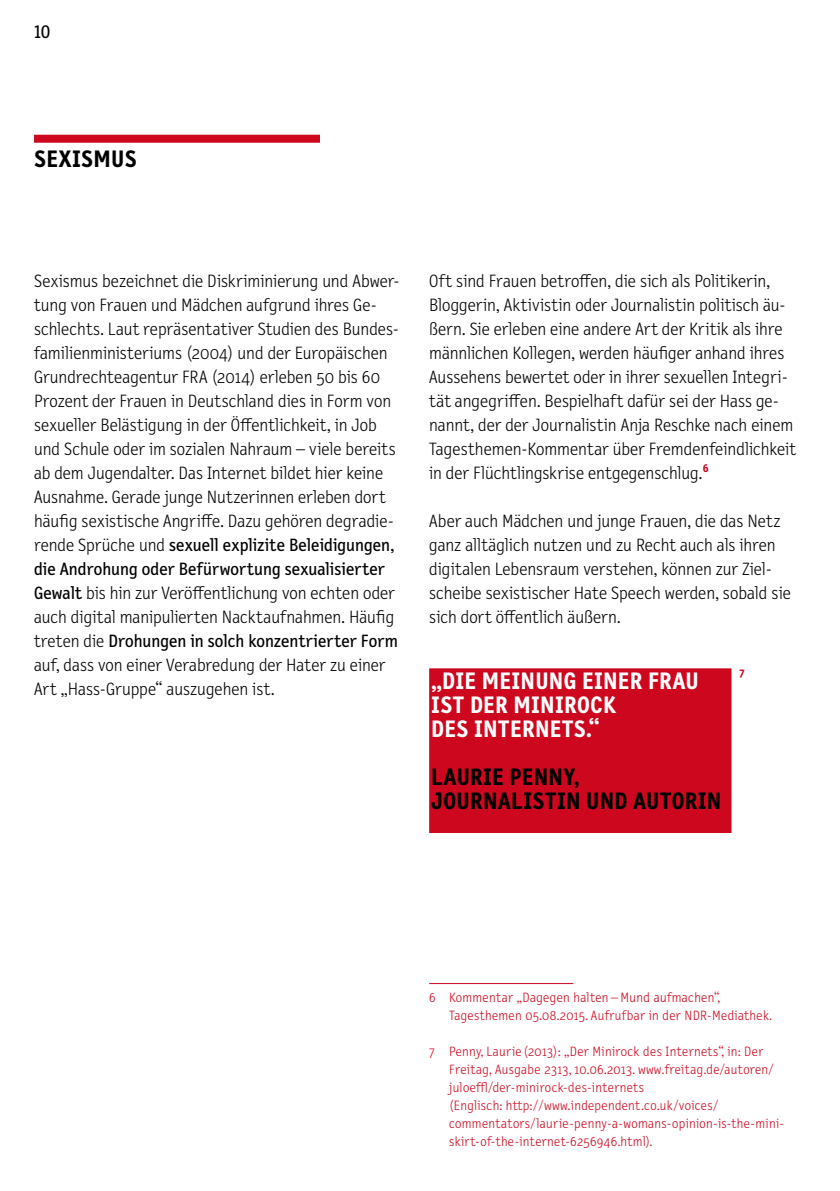
<style>
.page{position:relative;width:840px;height:1191px;background:#fff}
.page>*{position:absolute;margin:0;border:0;box-sizing:border-box;transform-origin:0 0}
._012_Head{font:700 24px/24px "Letter Gothic Text OT";letter-spacing:.01em;color:#fff}
._012_Head-2{font:700 24px/24px "Letter Gothic Text OT";letter-spacing:.01em;color:#000}
.t1{font:19px "Letter Gothic Text OT";color:#000}
._0089_flies_mit_EZ{font:300 18px/24px "Letter Gothic Text OT";color:#000}
.fusformat{font:300 13.6px/18px "Letter Gothic Text OT";letter-spacing:.025em;color:#cd071e}
._0089_flies_mit_EZ-2{font:700 11.6px "Letter Gothic Text OT";color:#cd071e}
.s1{font-weight:400}
</style>
<div class="page">
<div style="left:34px;top:135px;width:286px;height:8px;background:#cd071e"></div>
<div style="left:430px;top:669px;width:300px;height:163px;background:#cd071e"></div>
<div style="left:429px;top:668px;width:302px;height:165px;border:2px solid #cd071e"></div>
<hr style="left:429px;top:983px;width:144px;height:1px;background:#cd071e">
<p class="t1" style="left:34px;top:21px;width:18px">10</p>
<p class="_012_Head-2" style="left:34px;top:147px;width:104px">SEXISMUS</p>
<p class="_0089_flies_mit_EZ" style="left:34px;top:269px;width:366px">Sexismus bezeichnet die Diskriminierung und Abwer&shy;tung von Frauen und Mädchen aufgrund ihres Ge&shy;schlechts. Laut repräsentativer Studien des Bundes&shy;familienministeriums (2004) und der Europäischen Grundrechteagentur FRA (2014) erleben 50 bis 60<br>Prozent der Frauen in Deutschland dies in Form von sexueller Belästigung in der Öffentlichkeit, in Job und Schule oder im sozialen Nahraum – viele bereits ab dem Jugendalter. Das Internet bildet hier keine Ausnahme. Gerade junge Nutzerinnen erleben dort häufig sexistische Angriffe. Dazu gehören degradie&shy;rende Sprüche und <span class="s1">sexuell explizite Beleidigungen, die Androhung oder Befürwortung sexualisierter Gewalt</span> bis hin zur Veröffentlichung von echten oder auch digital manipulierten Nacktaufnahmen. Häufig treten die <span class="s1">Drohungen in solch konzentrierter Form </span>auf, dass von einer Verabredung der Hater zu einer Art „Hass-Gruppe“ auszugehen ist.</p>
<p class="_0089_flies_mit_EZ" style="left:429px;top:269px;width:368px">Oft sind Frauen betroffen, die sich als Politikerin, Bloggerin, Aktivistin oder Journalistin politisch äu&shy;ßern. Sie erleben eine andere Art der Kritik als ihre männlichen Kollegen, werden häufiger anhand ihres Aussehens bewertet oder in ihrer sexuellen Integri&shy;tät angegriffen. Bespielhaft dafür sei der Hass ge&shy;nannt, der der Journalistin Anja Reschke nach einem Tagesthemen-Kommentar über Fremdenfeindlichkeit in der Flüchtlingskrise entgegenschlug.<sup>6</sup></p>
<p class="_0089_flies_mit_EZ" style="left:429px;top:509px;width:363px">Aber auch Mädchen und junge Frauen, die das Netz ganz alltäglich nutzen und zu Recht auch als ihren digitalen Lebensraum verstehen, können zur Ziel&shy;scheibe sexistischer Hate Speech werden, sobald sie sich dort öffentlich äußern.</p>
<p class="_0089_flies_mit_EZ-2" style="left:739px;top:665px;width:7px">7</p>
<p class="_012_Head" style="left:431px;top:669px;width:269px">„DIE MEINUNG EINER FRAU<br>IST DER MINIROCK<br>DES INTERNETS.“</p>
<p class="_012_Head-2" style="left:431px;top:765px;width:291px">LAURIE PENNY,<br>JOURNALISTIN UND AUTORIN</p>
<p class="fusformat" style="left:449px;top:988px;width:324px;text-indent:-20px">6 Kommentar „Dagegen halten – Mund aufmachen“,<br>Tagesthemen 05.08.2015. Aufrufbar in der NDR-Mediathek.</p>
<p class="fusformat" style="left:449px;top:1042px;width:336px;text-indent:-20px">7 Penny, Laurie (2013): „Der Minirock des Internets“, in: Der Freitag, Ausgabe 2313, 10.06.2013. www.freitag.de/autoren/ juloeffl/der-minirock-des-internets<br>(Englisch: http://www.independent.co.uk/voices/ commentators/laurie-penny-a-womans-opinion-is-the-mini&shy;skirt-of-the-internet-6256946.html).</p>
</div>
